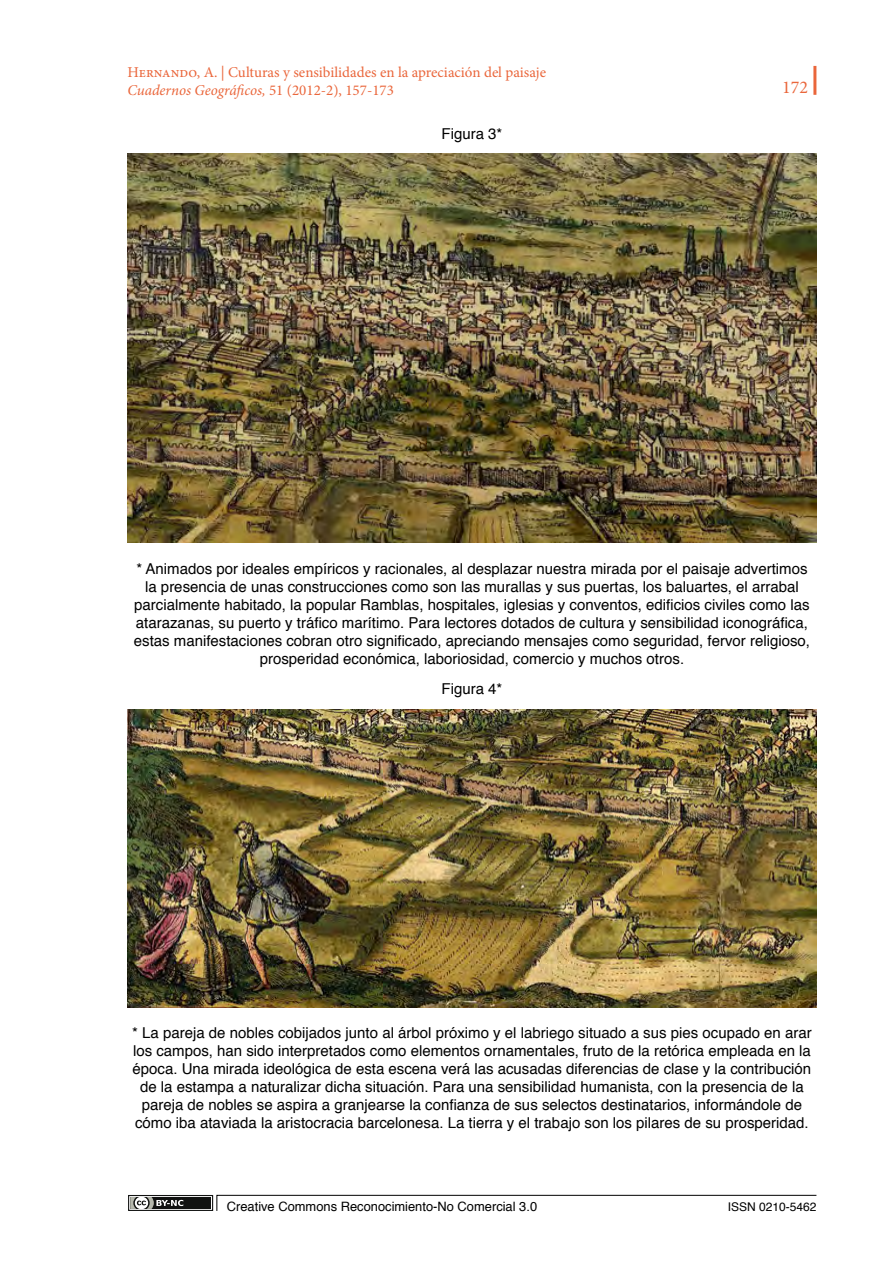
<style>
.page{position:relative;width:893px;height:1263px;background:#fff}
.page>*{position:absolute;margin:0;border:0;box-sizing:border-box;transform-origin:0 0}
.t1{font:18px "Minion Pro";color:#ea663b}
.t2{font:15px/18px "Helvetica";color:#000;text-align:center}
.t3{font:15px/18px "Minion Pro";color:#ea663b}
.t4{font:12.9px "Helvetica";color:#000}
.t5{font:12px "Helvetica";color:#000}
.s1{font-style:italic}
</style>
<div class="page">
<hr style="left:813px;top:66px;width:3px;height:29px;background:#ea663b">
<div style="left:128px;top:1195px;width:85px;height:16px;border:1px solid #111211"></div>
<div style="left:130px;top:1197px;width:81px;height:12px;background:#111211"></div>
<svg style="left:130px;top:1197px;width:53px;height:12px"></svg>
<svg style="left:216px;top:1194px;width:601px;height:17px"></svg>
<img style="left:128px;top:154px;width:688px;height:389px">
<img style="left:128px;top:709px;width:688px;height:298px">
<p class="t3" style="left:128px;top:63px;width:420px">Hernando, A. | Culturas y sensibilidades en la apreciación del paisaje<br><span class="s1">Cuadernos Geográficos,</span> 51 (2012-2), 157-173</p>
<p class="t2" style="left:442px;top:125px;width:62px">Figura 3*</p>
<p class="t1" style="left:782px;top:75px;width:27px">172</p>
<p class="t2" style="left:134px;top:560px;width:678px">* Animados por ideales empíricos y racionales, al desplazar nuestra mirada por el paisaje advertimos la presencia de unas construcciones como son las murallas y sus puertas, los baluartes, el arrabal parcialmente habitado, la popular Ramblas, hospitales, iglesias y conventos, edificios civiles como las atarazanas, su puerto y tráfico marítimo. Para lectores dotados de cultura y sensibilidad iconográfica, estas manifestaciones cobran otro significado, apreciando mensajes como seguridad, fervor religioso, prosperidad económica, laboriosidad, comercio y muchos otros.</p>
<p class="t2" style="left:442px;top:680px;width:62px">Figura 4*</p>
<p class="t2" style="left:132px;top:1024px;width:681px">* La pareja de nobles cobijados junto al árbol próximo y el labriego situado a sus pies ocupado en arar los campos, han sido interpretados como elementos ornamentales, fruto de la retórica empleada en la época. Una mirada ideológica de esta escena verá las acusadas diferencias de clase y la contribución de la estampa a naturalizar dicha situación. Para una sensibilidad humanista, con la presencia de la pareja de nobles se aspira a granjearse la confianza de sus selectos destinatarios, informándole de cómo iba ataviada la aristocracia barcelonesa. La tierra y el trabajo son los pilares de su prosperidad.</p>
<p class="t4" style="left:227px;top:1196px;width:312px">Creative Commons Reconocimiento-No Comercial 3.0</p>
<p class="t5" style="left:728px;top:1197px;width:90px">ISSN 0210-5462</p>
</div>
